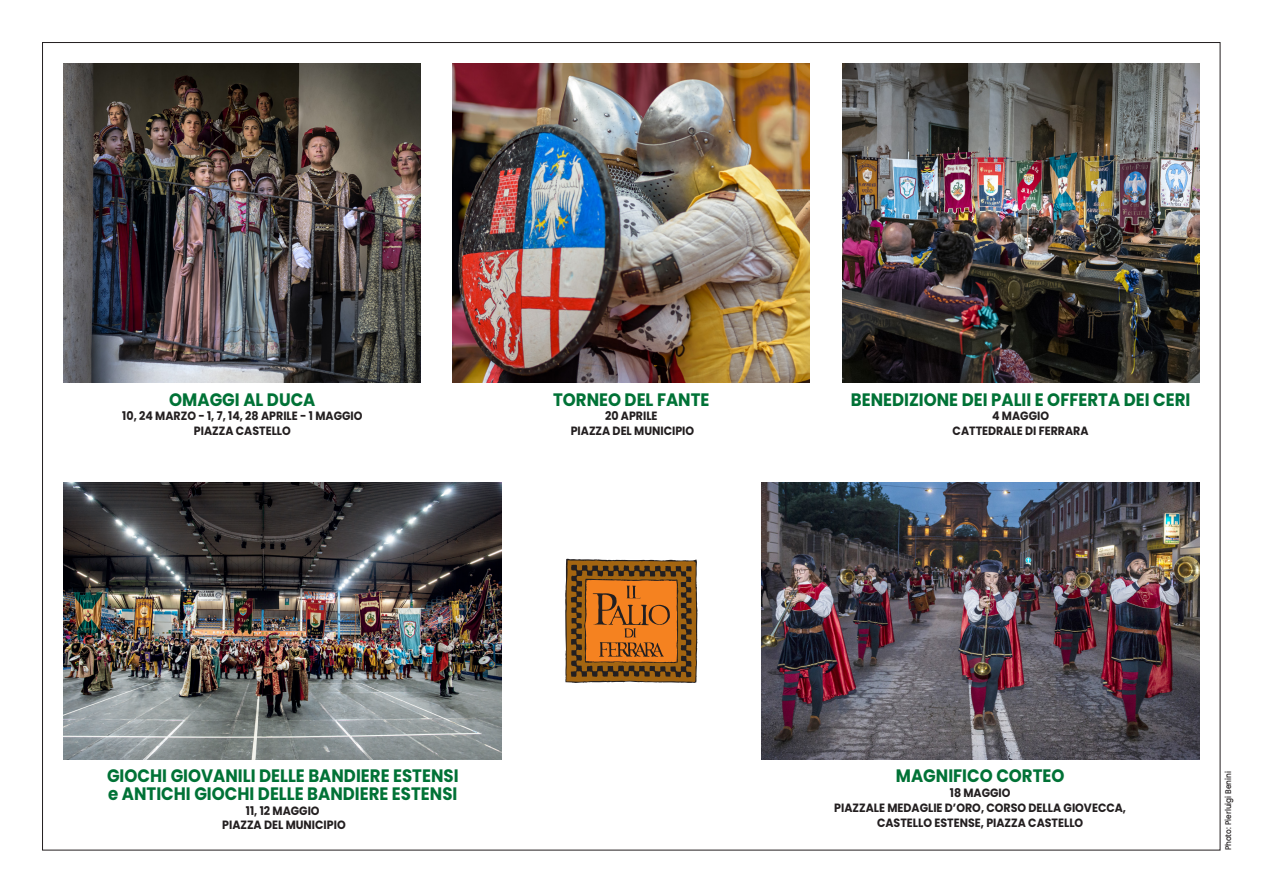
<style>
.page{position:relative;width:1263px;height:893px;background:#fff}
.page>*{position:absolute;margin:0;border:0;box-sizing:border-box;transform-origin:0 0}
.t1{font:700 18px "Poppins";color:#007236;scale:.92 1}
.t2{font:700 12px "Poppins";color:#231f20;scale:.92 1}
.t3{font:500 8.25px "Poppins";color:#231f20;scale:.9 1}
</style>
<div class="page">
<svg style="left:565px;top:559px;width:132px;height:124px;background:#a06122"></svg>
<img style="left:64px;top:64px;width:357px;height:319px">
<img style="left:64px;top:483px;width:438px;height:276px">
<img style="left:842px;top:64px;width:357px;height:319px">
<img style="left:453px;top:64px;width:357px;height:319px">
<img style="left:761px;top:483px;width:438px;height:276px">
<p class="t1" style="left:169px;top:389px;width:160px">OMAGGI AL DUCA</p>
<p class="t2" style="left:122px;top:409px;width:262px">10, 24 MARZO - 1, 7, 14, 28 APRILE - 1 MAGGIO</p>
<p class="t2" style="left:194px;top:423px;width:107px">PIAZZA CASTELLO</p>
<p class="t1" style="left:553px;top:389px;width:172px">TORNEO DEL FANTE</p>
<p class="t2" style="left:605px;top:409px;width:59px">20 APRILE</p>
<p class="t2" style="left:571px;top:423px;width:136px">PIAZZA DEL MUNICIPIO</p>
<p class="t1" style="left:851px;top:389px;width:371px">BENEDIZIONE DEI PALII E OFFERTA DEI CERI</p>
<p class="t2" style="left:992px;top:409px;width:63px">4 MAGGIO</p>
<p class="t2" style="left:952px;top:423px;width:149px">CATTEDRALE DI FERRARA</p>
<p class="t1" style="left:107px;top:765px;width:384px">GIOCHI GIOVANILI DELLE BANDIERE ESTENSI</p>
<p class="t1" style="left:108px;top:783px;width:381px">e ANTICHI GIOCHI DELLE BANDIERE ESTENSI</p>
<p class="t2" style="left:246px;top:803px;width:82px">11, 12 MAGGIO</p>
<p class="t2" style="left:222px;top:818px;width:136px">PIAZZA DEL MUNICIPIO</p>
<p class="t1" style="left:896px;top:765px;width:185px">MAGNIFICO CORTEO</p>
<p class="t2" style="left:950px;top:786px;width:67px">18 MAGGIO</p>
<p class="t2" style="left:834px;top:801px;width:319px">PIAZZALE MEDAGLIE D’ORO, CORSO DELLA GIOVECCA,</p>
<p class="t2" style="left:877px;top:816px;width:226px">CASTELLO ESTENSE, PIAZZA CASTELLO</p>
<p class="t3" style="left:1223px;top:850px;width:90px;rotate:-90deg">Photo: Pierluigi Benini</p>
</div>
